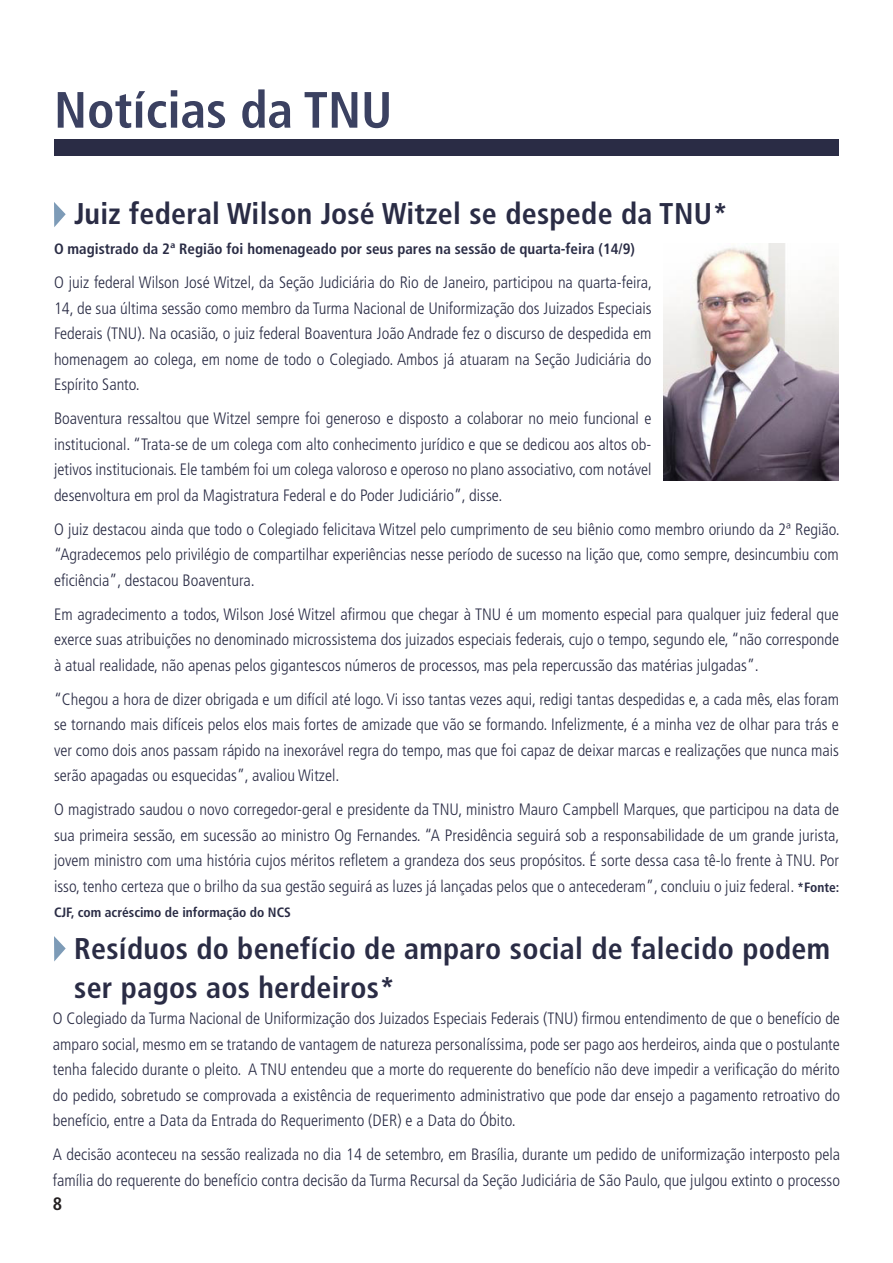
<style>
.page{position:relative;width:893px;height:1263px;background:#fff}
.page>*{position:absolute;margin:0;border:0;box-sizing:border-box;transform-origin:0 0}
.t1{font:condensed 51px "Frutiger 67 Bold";color:#3b4161}
.t2{font:condensed 30px/39px "Frutiger 67 Bold";letter-spacing:.01em;color:#2a2c45}
.t3{font:condensed 18px "Frutiger 67 Bold";color:#231f20}
.texto_padrão{font:condensed 16.5px/25.5px "Frutiger 47 Light";color:#2a2c45;text-align:justify}
.texto_padrão-2{font:condensed 15px "Frutiger 67 Bold";color:#2a2c45}
.texto_padrão-3{font:condensed 13.5px "Frutiger 67 Bold";color:#2a2c45}
.s1{font-family:"Frutiger 67 Bold";font-size:13.5px}
</style>
<div class="page">
<div style="left:54px;top:139px;width:785px;height:17px;background:#2a2c45"></div>
<svg style="left:54px;top:202px;width:12px;height:25px"></svg>
<svg style="left:54px;top:936px;width:12px;height:25px"></svg>
<img style="left:663px;top:243px;width:176px;height:237px">
<p class="t1" style="left:54px;top:80px;width:340px">Notícias da TNU</p>
<p class="t2" style="left:74px;top:194px;width:655px">Juiz federal Wilson José Witzel se despede da TNU*</p>
<p class="texto_padrão-2" style="left:54px;top:240px;width:582px">O magistrado da 2ª Região foi homenageado por seus pares na sessão de quarta-feira (14/9)</p>
<p class="texto_padrão" style="left:54px;top:270px;width:599px">O juiz federal Wilson José Witzel, da Seção Judiciária do Rio de Janeiro, participou na quarta-feira, 14, de sua última sessão como membro da Turma Nacional de Uniformização dos Juizados Especiais Federais (TNU). Na ocasião, o juiz federal Boaventura João Andrade fez o discurso de despedida em homenagem ao colega, em nome de todo o Colegiado. Ambos já atuaram na Seção Judiciária do Espírito Santo.</p>
<p class="texto_padrão" style="left:54px;top:406px;width:599px">Boaventura ressaltou que Witzel sempre foi generoso e disposto a colaborar no meio funcional e institucional. “Trata-se de um colega com alto conhecimento jurídico e que se dedicou aos altos ob&shy;jetivos institucionais. Ele também foi um colega valoroso e operoso no plano associativo, com notável desenvoltura em prol da Magistratura Federal e do Poder Judiciário”, disse.</p>
<p class="texto_padrão" style="left:54px;top:517px;width:787px">O juiz destacou ainda que todo o Colegiado felicitava Witzel pelo cumprimento de seu biênio como membro oriundo da 2ª Região. “Agradecemos pelo privilégio de compartilhar experiências nesse período de sucesso na lição que, como sempre, desincumbiu com eficiência”, destacou Boaventura.</p>
<p class="texto_padrão" style="left:54px;top:602px;width:786px">Em agradecimento a todos, Wilson José Witzel afirmou que chegar à TNU é um momento especial para qualquer juiz federal que exerce suas atribuições no denominado microssistema dos juizados especiais federais, cujo o tempo, segundo ele, “não corresponde à atual realidade, não apenas pelos gigantescos números de processos, mas pela repercussão das matérias julgadas”.</p>
<p class="texto_padrão" style="left:54px;top:687px;width:787px">“Chegou a hora de dizer obrigada e um difícil até logo. Vi isso tantas vezes aqui, redigi tantas despedidas e, a cada mês, elas foram se tornando mais difíceis pelos elos mais fortes de amizade que vão se formando. Infelizmente, é a minha vez de olhar para trás e ver como dois anos passam rápido na inexorável regra do tempo, mas que foi capaz de deixar marcas e realizações que nunca mais serão apagadas ou esquecidas”, avaliou Witzel.</p>
<p class="texto_padrão" style="left:54px;top:797px;width:787px">O magistrado saudou o novo corregedor-geral e presidente da TNU, ministro Mauro Campbell Marques, que participou na data de sua primeira sessão, em sucessão ao ministro Og Fernandes. “A Presidência seguirá sob a responsabilidade de um grande jurista, jovem ministro com uma história cujos méritos refletem a grandeza dos seus propósitos. É sorte dessa casa tê-lo frente à TNU. Por isso, tenho certeza que o brilho da sua gestão seguirá as luzes já lançadas pelos que o antecederam”, concluiu o juiz federal. <span class="s1">*Fonte:</span></p>
<p class="texto_padrão-3" style="left:54px;top:905px;width:238px">CJF, com acréscimo de informação do NCS</p>
<p class="t2" style="left:74px;top:929px;width:757px">Resíduos do benefício de amparo social de falecido podem ser pagos aos herdeiros*</p>
<p class="texto_padrão" style="left:53px;top:1006px;width:789px">O Colegiado da Turma Nacional de Uniformização dos Juizados Especiais Federais (TNU) firmou entendimento de que o benefício de amparo social, mesmo em se tratando de vantagem de natureza personalíssima, pode ser pago aos herdeiros, ainda que o postulante tenha falecido durante o pleito. A TNU entendeu que a morte do requerente do benefício não deve impedir a verificação do mérito do pedido, sobretudo se comprovada a existência de requerimento administrativo que pode dar ensejo a pagamento retroativo do benefício, entre a Data da Entrada do Requerimento (DER) e a Data do Óbito.</p>
<p class="texto_padrão" style="left:53px;top:1142px;width:789px">A decisão aconteceu na sessão realizada no dia 14 de setembro, em Brasília, durante um pedido de uniformização interposto pela família do requerente do benefício contra decisão da Turma Recursal da Seção Judiciária de São Paulo, que julgou extinto o processo</p>
<p class="t3" style="left:53px;top:1192px;width:11px">8</p>
</div>
